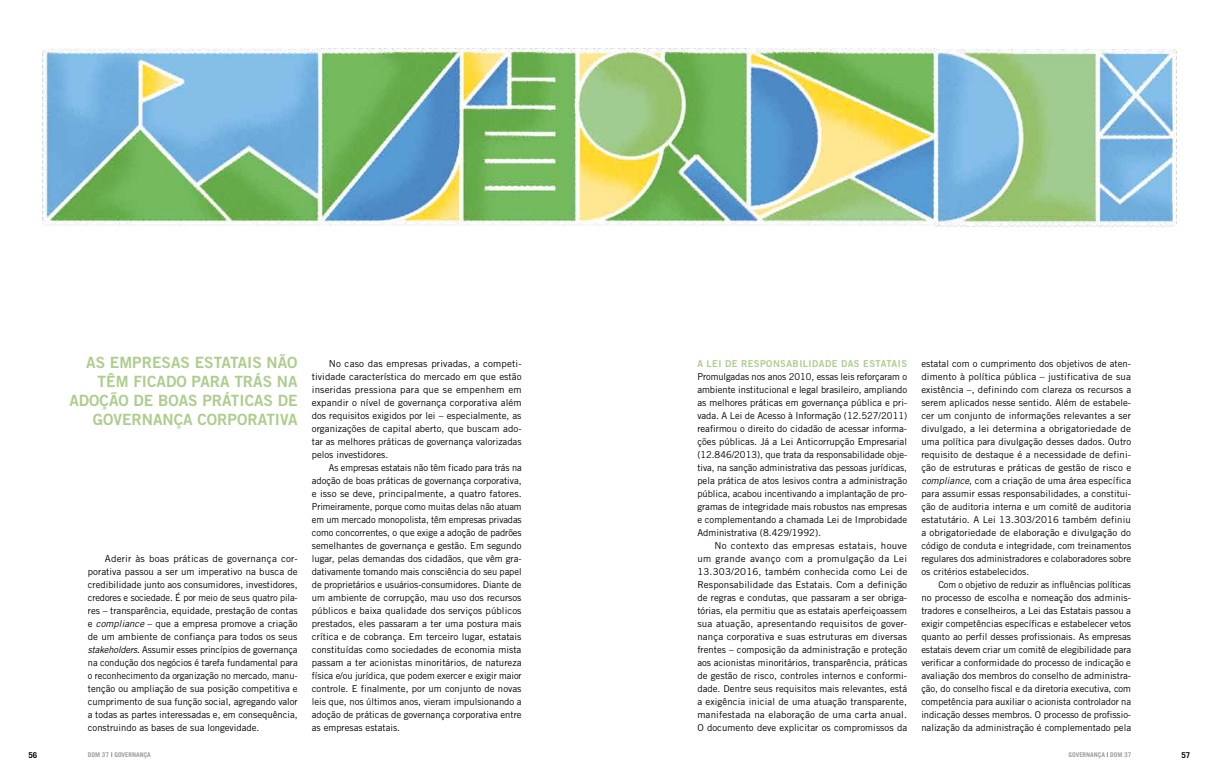
<style>
.page{position:relative;width:1219px;height:780px;background:#fff}
.page>*{position:absolute;margin:0;border:0;box-sizing:border-box;transform-origin:0 0}
.t1{font:15.5px/19px "Trade Gothic LT Std Bd 2";color:#adcd8d;text-align:right}
.t2{font:9.5px/13px "Trade Gothic LT Std";color:#000;text-align:justify}
.t3{font:9.5px "Trade Gothic LT Std Bd 2";letter-spacing:.045em;color:#adcd8d}
.t4{font:700 8px "Trade Gothic LT Std";color:#000}
.t5{font:700 6.5px "Trade Gothic LT Std";color:#9d9d9c}
.s1{font-style:italic}
.s2{font-weight:400;color:#000}
</style>
<div class="page">
<img style="left:43px;top:48px;width:1133px;height:179px">
<h1 class="t1" style="left:69px;top:352px;width:230px">AS EMPRESAS ESTATAIS NÃO<br>TÊM FICADO PARA TRÁS NA<br>ADOÇÃO DE BOAS PRÁTICAS DE<br>GOVERNANÇA CORPORATIVA</h1>
<p class="t3" style="left:697px;top:357px;width:211px">A LEI DE RESPONSABILIDADE DAS ESTATAIS</p>
<p class="t2" style="left:312px;top:357px;width:211px;text-indent:17px">No caso das empresas privadas, a competi&shy;tividade característica do mercado em que estão inseridas pressiona para que se empenhem em expandir o nível de governança corporativa além dos requisitos exigidos por lei – especialmente, as organizações de capital aberto, que buscam ado&shy;tar as melhores práticas de governança valorizadas pelos investidores.</p>
<p class="t2" style="left:312px;top:461px;width:211px;text-indent:17px">As empresas estatais não têm ficado para trás na adoção de boas práticas de governança corporativa, e isso se deve, principalmente, a quatro fatores.<br>Primeiramente, porque como muitas delas não atuam em um mercado monopolista, têm empresas privadas como concorrentes, o que exige a adoção de padrões semelhantes de governança e gestão. Em segundo lugar, pelas demandas dos cidadãos, que vêm gra&shy;dativamente tomando mais consciência do seu papel de proprietários e usuários-consumidores. Diante de um ambiente de corrupção, mau uso dos recursos públicos e baixa qualidade dos serviços públicos prestados, eles passaram a ter uma postura mais crítica e de cobrança. Em terceiro lugar, estatais constituídas como sociedades de economia mista passam a ter acionistas minoritários, de natureza física e/ou jurídica, que podem exercer e exigir maior controle. E finalmente, por um conjunto de novas leis que, nos últimos anos, vieram impulsionando a adoção de práticas de governança corporativa entre as empresas estatais.</p>
<p class="t2" style="left:697px;top:370px;width:211px">Promulgadas nos anos 2010, essas leis reforçaram o ambiente institucional e legal brasileiro, ampliando as melhores práticas em governança pública e pri&shy;vada. A Lei de Acesso à Informação (12.527/2011) reafirmou o direito do cidadão de acessar informa&shy;ções públicas. Já a Lei Anticorrupção Empresarial (12.846/2013), que trata da responsabilidade obje&shy;tiva, na sanção administrativa das pessoas jurídicas, pela prática de atos lesivos contra a administração pública, acabou incentivando a implantação de pro&shy;gramas de integridade mais robustos nas empresas e complementando a chamada Lei de Improbidade Administrativa (8.429/1992).</p>
<p class="t2" style="left:697px;top:539px;width:211px;text-indent:17px">No contexto das empresas estatais, houve um grande avanço com a promulgação da Lei 13.303/2016, também conhecida como Lei de Responsabilidade das Estatais. Com a definição de regras e condutas, que passaram a ser obriga&shy;tórias, ela permitiu que as estatais aperfeiçoassem sua atuação, apresentando requisitos de gover&shy;nança corporativa e suas estruturas em diversas frentes – composição da administração e proteção aos acionistas minoritários, transparência, práticas de gestão de risco, controles internos e conformi&shy;dade. Dentre seus requisitos mais relevantes, está a exigência inicial de uma atuação transparente, manifestada na elaboração de uma carta anual.<br>O documento deve explicitar os compromissos da</p>
<p class="t2" style="left:88px;top:552px;width:211px;text-indent:17px">Aderir às boas práticas de governança cor&shy;porativa passou a ser um imperativo na busca de credibilidade junto aos consumidores, investidores, credores e sociedade. É por meio de seus quatro pila&shy;res – transparência, equidade, prestação de contas e <span class="s1">compliance</span> – que a empresa promove a criação de um ambiente de confiança para todos os seus <span class="s1">stakeholders</span>. Assumir esses princípios de governança na condução dos negócios é tarefa fundamental para o reconhecimento da organização no mercado, manu&shy;tenção ou ampliação de sua posição competitiva e cumprimento de sua função social, agregando valor a todas as partes interessadas e, em consequência, construindo as bases de sua longevidade.</p>
<p class="t2" style="left:921px;top:357px;width:211px">estatal com o cumprimento dos objetivos de aten&shy;dimento à política pública – justificativa de sua existência –, definindo com clareza os recursos a serem aplicados nesse sentido. Além de estabele&shy;cer um conjunto de informações relevantes a ser divulgado, a lei determina a obrigatoriedade de uma política para divulgação desses dados. Outro requisito de destaque é a necessidade de defini&shy;ção de estruturas e práticas de gestão de risco e <span class="s1">compliance</span>, com a criação de uma área específica para assumir essas responsabilidades, a constitui&shy;ção de auditoria interna e um comitê de auditoria estatutário. A Lei 13.303/2016 também definiu a obrigatoriedade de elaboração e divulgação do código de conduta e integridade, com treinamentos regulares dos administradores e colaboradores sobre os critérios estabelecidos.</p>
<p class="t2" style="left:921px;top:578px;width:211px;text-indent:17px">Com o objetivo de reduzir as influências políticas no processo de escolha e nomeação dos adminis&shy;tradores e conselheiros, a Lei das Estatais passou a exigir competências específicas e estabelecer vetos quanto ao perfil desses profissionais. As empresas estatais devem criar um comitê de elegibilidade para verificar a conformidade do processo de indicação e avaliação dos membros do conselho de administra&shy;ção, do conselho fiscal e da diretoria executiva, com competência para auxiliar o acionista controlador na indicação desses membros. O processo de profissio&shy;nalização da administração é complementado pela</p>
<p class="t4" style="left:28px;top:750px;width:10px">56</p>
<p class="t5" style="left:88px;top:750px;width:65px">DOM 37 <span class="s2">|</span> GOVERNANÇA</p>
<p class="t5" style="left:1068px;top:750px;width:65px">GOVERNANÇA <span class="s2">|</span> DOM 37</p>
<p class="t4" style="left:1181px;top:750px;width:10px">57</p>
</div>
